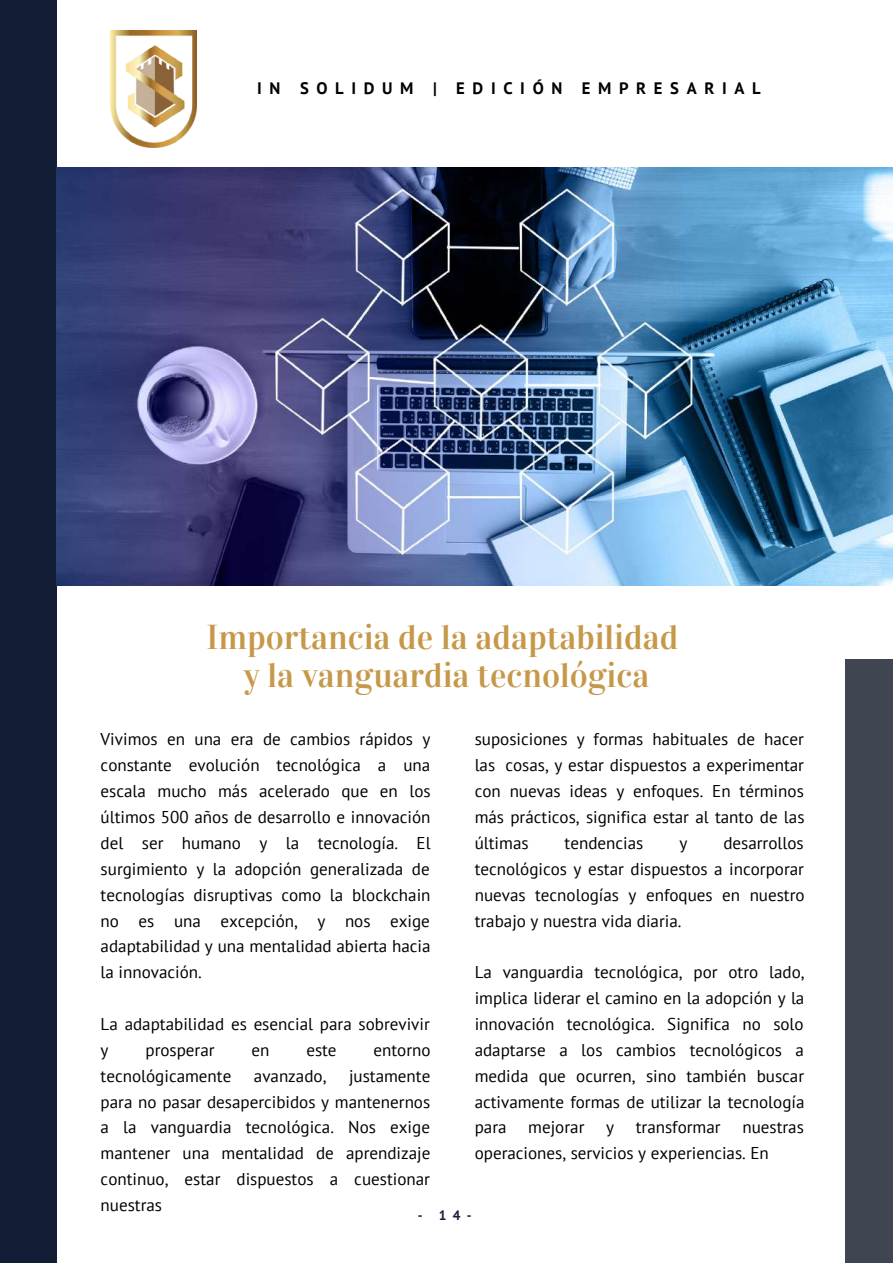
<style>
.page{position:relative;width:893px;height:1264px;background:#fff}
.page>*{position:absolute;margin:0;border:0;box-sizing:border-box;transform-origin:0 0}
.t1{font:34.5px/38.2px "Vidaloka";color:#c6994a;text-align:center}
.t2{font:17.1px/25.8px "PT Sans";color:#000;text-align:justify}
.t3{font:700 16.65px "PT Sans";letter-spacing:.46em;color:#000}
.t4{font:700 13.65px "PT Sans";color:#131d35}
</style>
<div class="page">
<div style="left:845px;top:659px;width:47px;height:603px;background:#3f4652"></div>
<div style="left:0;top:0;width:56px;height:1262px;background:#131d35"></div>
<img style="left:110px;top:31px;width:87px;height:116px">
<img style="left:57px;top:168px;width:835px;height:418px">
<p class="t3" style="left:257px;top:77px;width:505px">IN SOLIDUM | EDICIÓN EMPRESARIAL</p>
<h1 class="t1" style="left:207px;top:618px;width:473px">Importancia de la adaptabilidad y la vanguardia tecnológica</h1>
<p class="t2" style="left:101px;top:726px;width:331px">Vivimos en una era de cambios rápidos y constante evolución tecnológica a una escala mucho más acelerado que en los últimos 500 años de desarrollo e innovación del ser humano y la tecnología. El surgimiento y la adopción generalizada de tecnologías disruptivas como la blockchain no es una excepción, y nos exige adaptabilidad y una mentalidad abierta hacia la innovación.</p>
<p class="t2" style="left:101px;top:1010px;width:331px">La adaptabilidad es esencial para sobrevivir y</p>
<p class="t2" style="left:474px;top:726px;width:331px">suposiciones y formas habituales de hacer las cosas, y estar dispuestos a experimentar con nuevas ideas y enfoques. En términos más prácticos, significa estar al tanto de las últimas</p>
<p class="t2" style="left:564px;top:829px;width:80px">tendencias</p>
<p class="t2" style="left:679px;top:829px;width:9px">y</p>
<p class="t2" style="left:474px;top:829px;width:331px;text-indent:249px">desarrollos tecnológicos y estar dispuestos a incorporar nuevas tecnologías y enfoques en nuestro trabajo y nuestra vida diaria.</p>
<p class="t2" style="left:474px;top:959px;width:331px">La vanguardia tecnológica, por otro lado, implica liderar el camino en la adopción y la innovación tecnológica. Significa no solo adaptarse a los cambios tecnológicos a medida que ocurren, sino también buscar activamente formas de utilizar la tecnología para</p>
<p class="t2" style="left:145px;top:1036px;width:71px">prosperar</p>
<p class="t2" style="left:251px;top:1036px;width:19px">en</p>
<p class="t2" style="left:306px;top:1036px;width:32px">este</p>
<p class="t2" style="left:373px;top:1036px;width:59px">entorno</p>
<p class="t2" style="left:101px;top:1062px;width:132px">tecnológicamente</p>
<p class="t2" style="left:254px;top:1062px;width:74px">avanzado,</p>
<p class="t2" style="left:101px;top:1062px;width:331px;text-indent:248px">justamente para no pasar desapercibidos y mantenernos a la vanguardia tecnológica. Nos exige mantener una mentalidad de aprendizaje continuo, estar dispuestos a cuestionar nuestras</p>
<p class="t2" style="left:528px;top:1114px;width:58px">mejorar</p>
<p class="t2" style="left:606px;top:1114px;width:9px">y</p>
<p class="t2" style="left:635px;top:1114px;width:86px">transformar</p>
<p class="t2" style="left:474px;top:1114px;width:331px;text-indent:268px">nuestras operaciones, servicios y experiencias. En</p>
<p class="t4" style="left:418px;top:1206px;width:55px">- 14-</p>
</div>
